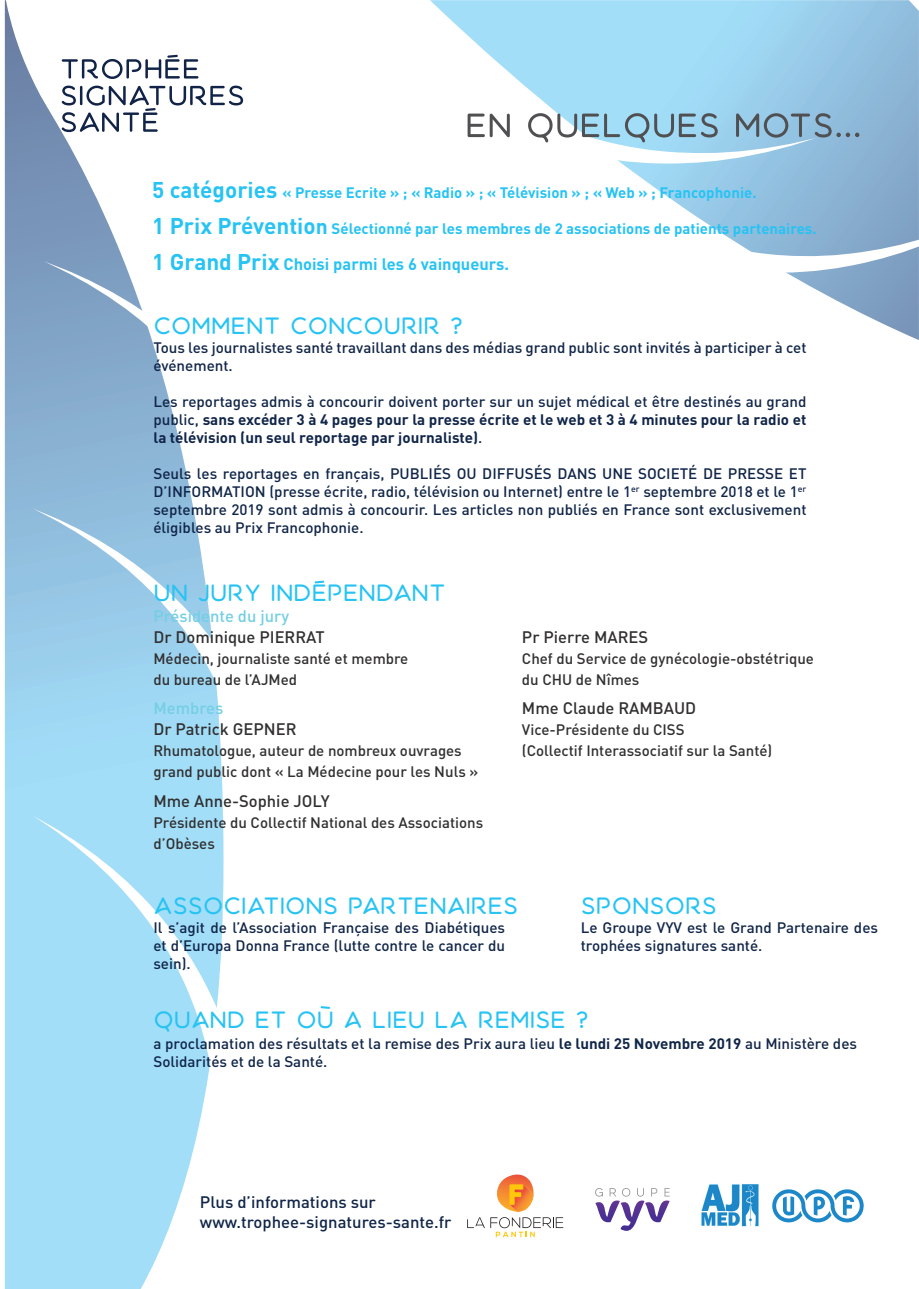
<style>
.page{position:relative;width:919px;height:1289px;background:#fff}
.page>*{position:absolute;margin:0;border:0;box-sizing:border-box;transform-origin:0 0}
.t1{font:21px "Aquatico";color:#27c3f3}
.t2{font:500 16.5px "DIN Pro";color:#312f30}
.t3{font:500 16.5px/19.5px "DIN Pro";color:#102548}
.t4{font:700 16.5px "DIN Pro";color:#27c3f3}
.t5{font:500 16.5px "DIN Pro";color:#74cfe4}
.t6{font:500 15px/18px "DIN Pro";color:#102548}
.t7{font:500 15px/21px "DIN Pro";color:#312f30}
.t8{font:700 15px/18px "DIN Pro";color:#102548;text-align:justify}
.t9{font:700 15px "DIN Pro";color:#27c3f3}
.s1{font-size:22.5px}
.s2{font-size:21px}
.s3{font-weight:500}
.s4{font-weight:700}
</style>
<div class="page">
<svg style="left:430px;top:0;width:488px;height:340px"></svg>
<svg style="left:533px;top:162px;width:385px;height:111px"></svg>
<svg style="left:430px;top:4px;width:385px;height:159px;fill:#a2def8"></svg>
<svg style="left:5px;top:0;width:175px;height:1288px"></svg>
<svg style="left:44px;top:261px;width:150px;height:247px"></svg>
<svg style="left:33px;top:508px;width:190px;height:308px;background:#a4d5ef"></svg>
<svg style="left:33px;top:816px;width:191px;height:380px;background:#abe1f8"></svg>
<svg style="left:467px;top:1217px;width:96px;height:20px"></svg>
<svg style="left:497px;top:1174px;width:37px;height:37px"></svg>
<svg style="left:595px;top:1188px;width:75px;height:43px"></svg>
<img style="left:701px;top:1184px;width:58px;height:43px">
<svg style="left:772px;top:1189px;width:91px;height:33px"></svg>
<svg style="left:467px;top:113px;width:392px;height:29px"></svg>
<svg style="left:61px;top:54px;width:182px;height:79px"></svg>
<svg style="left:314px;top:580px;width:10px;height:3px"></svg>
<svg style="left:320px;top:1006px;width:10px;height:2px"></svg>
<p class="t9" style="left:152px;top:180px;width:605px"><span class="s1">5 catégories</span> « Presse Ecrite » ; « Radio » ; « Télévision » ; « Web » ; Francophonie.</p>
<p class="t9" style="left:152px;top:216px;width:666px"><span class="s1">1 Prix Préventio</span><span class="s2">n</span> Sélectionné par les membres de 2 associations de patients partenaires.</p>
<p class="t4" style="left:152px;top:250px;width:358px"><span class="s1">1 Grand Prix</span> Choisi parmi les 6 vainqueurs.</p>
<h1 class="t1" style="left:153px;top:315px;width:311px">COMMENT CONCOURIR ?</h1>
<p class="t6" style="left:153px;top:337px;width:654px">Tous les journalistes santé travaillant dans des médias grand public sont invités à participer à cet événement.</p>
<p class="t8" style="left:153px;top:391px;width:654px"><span class="s3">Les reportages admis à concourir doivent porter sur un sujet médical et être destinés au grand public,</span> sans excéder 3 à 4 pages pour la presse écrite et le web et 3 à 4 minutes pour la radio et la télévision (un seul reportage par journaliste)<span class="s3">.</span></p>
<p class="t6" style="left:153px;top:463px;width:654px;text-align:justify">Seuls les reportages en français, PUBLIÉS OU DIFFUSÉS DANS UNE SOCIETÉ DE PRESSE ET D’INFORMATION (presse écrite, radio, télévision ou Internet) entre le 1<sup>er</sup> septembre 2018 et le 1<sup>er </sup>septembre 2019 sont admis à concourir. Les articles non publiés en France sont exclusivement éligibles au Prix Francophonie.</p>
<h1 class="t1" style="left:153px;top:582px;width:294px">UN JURY INDEPENDANT</h1>
<p class="t5" style="left:153px;top:602px;width:137px">Présidente du jury</p>
<p class="t2" style="left:153px;top:623px;width:173px">Dr Dominique PIERRAT</p>
<p class="t7" style="left:153px;top:646px;width:256px">Médecin, journaliste santé et membre du bureau de l’AJMed</p>
<p class="t5" style="left:153px;top:695px;width:71px">Membres</p>
<p class="t2" style="left:153px;top:716px;width:145px">Dr Patrick GEPNER</p>
<p class="t7" style="left:153px;top:738px;width:326px">Rhumatologue, auteur de nombreux ouvrages grand public dont « La Médecine pour les Nuls »</p>
<p class="t2" style="left:153px;top:787px;width:178px">Mme Anne-Sophie JOLY</p>
<p class="t7" style="left:153px;top:810px;width:331px">Présidente du Collectif National des Associations d’Obèses</p>
<p class="t2" style="left:522px;top:623px;width:128px">Pr Pierre MARES</p>
<p class="t7" style="left:522px;top:646px;width:293px">Chef du Service de gynécologie-obstétrique du CHU de Nîmes</p>
<p class="t2" style="left:522px;top:695px;width:176px">Mme Claude RAMBAUD</p>
<p class="t7" style="left:522px;top:717px;width:252px">Vice-Présidente du CISS<br>(Collectif Interassociatif sur la Santé)</p>
<h1 class="t1" style="left:153px;top:894px;width:366px">ASSOCIATIONS PARTENAIRES</h1>
<h1 class="t1" style="left:580px;top:894px;width:138px">SPONSORS</h1>
<p class="t6" style="left:153px;top:916px;width:353px;text-align:justify">Il s’agit de l’Association Française des Diabétiques et d’Europa Donna France (lutte contre le cancer du sein).</p>
<p class="t6" style="left:580px;top:916px;width:299px">Le Groupe VYV est le Grand Partenaire des trophées signatures santé.</p>
<h1 class="t1" style="left:153px;top:1009px;width:437px">QUAND ET OU A LIEU LA REMISE ?</h1>
<p class="t6" style="left:153px;top:1032px;width:705px">a proclamation des résultats et la remise des Prix aura lieu <span class="s4">le lundi 25 Novembre 2019</span> au Ministère des<br>Solidarités et de la Santé.</p>
<p class="t3" style="left:200px;top:1190px;width:253px">Plus d’informations sur www.trophee-signatures-sante.fr</p>
</div>
